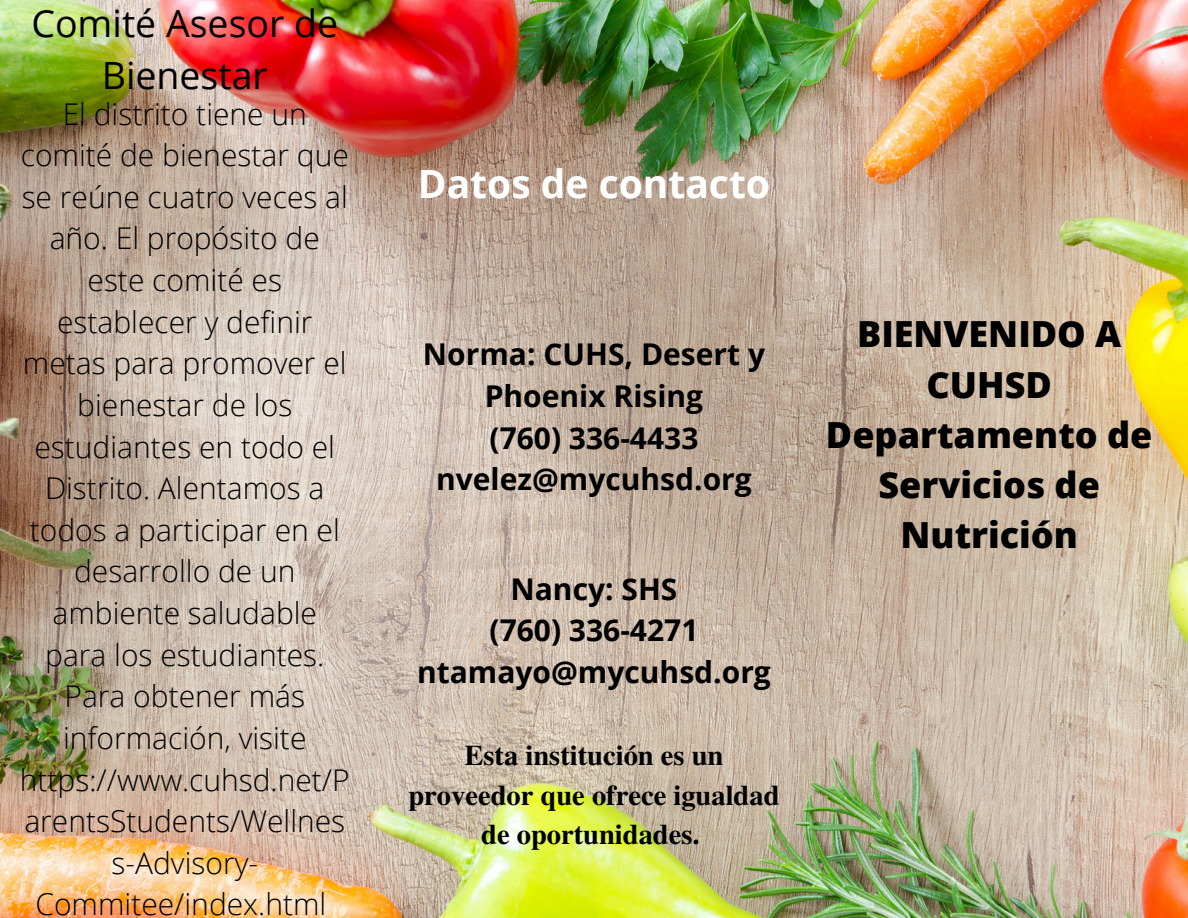
<style>
.page{position:relative;width:1188px;height:918px;background:#fff}
.page>*{position:absolute;margin:0;border:0;box-sizing:border-box;transform-origin:0 0}
.t1{font:700 39px "Open Sans";color:#fff}
.t2{font:37.5px/51.8px "Open Sans";color:#000;text-align:center}
.t3{font:800 36px/50.2px "Open Sans";color:#000;text-align:center}
.t4{font:300 30px/41.7px "Open Sans";color:#000;text-align:center}
.t5{font:700 30px/41.7px "Open Sans";color:#000;text-align:center}
.t6{font:700 28.5px/39.3px "Te X Gyre Termes";color:#000;text-align:center}
</style>
<div class="page">
<img style="left:0;top:0;width:1188px;height:918px">
<h3 class="t2" style="left:31px;top:-4px;width:308px">Comité Asesor de<br>Bienestar</h3>
<h1 class="t4" style="left:20px;top:92px;width:331px">El distrito tiene un comité de bienestar que se reúne cuatro veces al año. El propósito de este comité es establecer y definir metas para promover el bienestar de los estudiantes en todo el<br>Distrito. Alentamos a todos a participar en el desarrollo de un ambiente saludable para los estudiantes.<br>Para obtener más información, visite https://www.cuhsd.net/P arentsStudents/Wellnes s-Advisory-<br>Commitee/index.html</h1>
<h1 class="t1" style="left:418px;top:156px;width:354px">Datos de contacto</h1>
<p class="t5" style="left:423px;top:333px;width:344px">Norma: CUHS, Desert y<br>Phoenix Rising<br>(760) 336-4433 nvelez@mycuhsd.org</p>
<h3 class="t5" style="left:417px;top:567px;width:355px">Nancy: SHS<br>(760) 336-4271 ntamayo@mycuhsd.org</h3>
<h3 class="t6" style="left:408px;top:734px;width:373px">Esta institución es un proveedor que ofrece igualdad de oportunidades.</h3>
<h2 class="t3" style="left:826px;top:308px;width:328px">BIENVENIDO A<br>CUHSD<br>Departamento de<br>Servicios de<br>Nutrición</h2>
</div>
